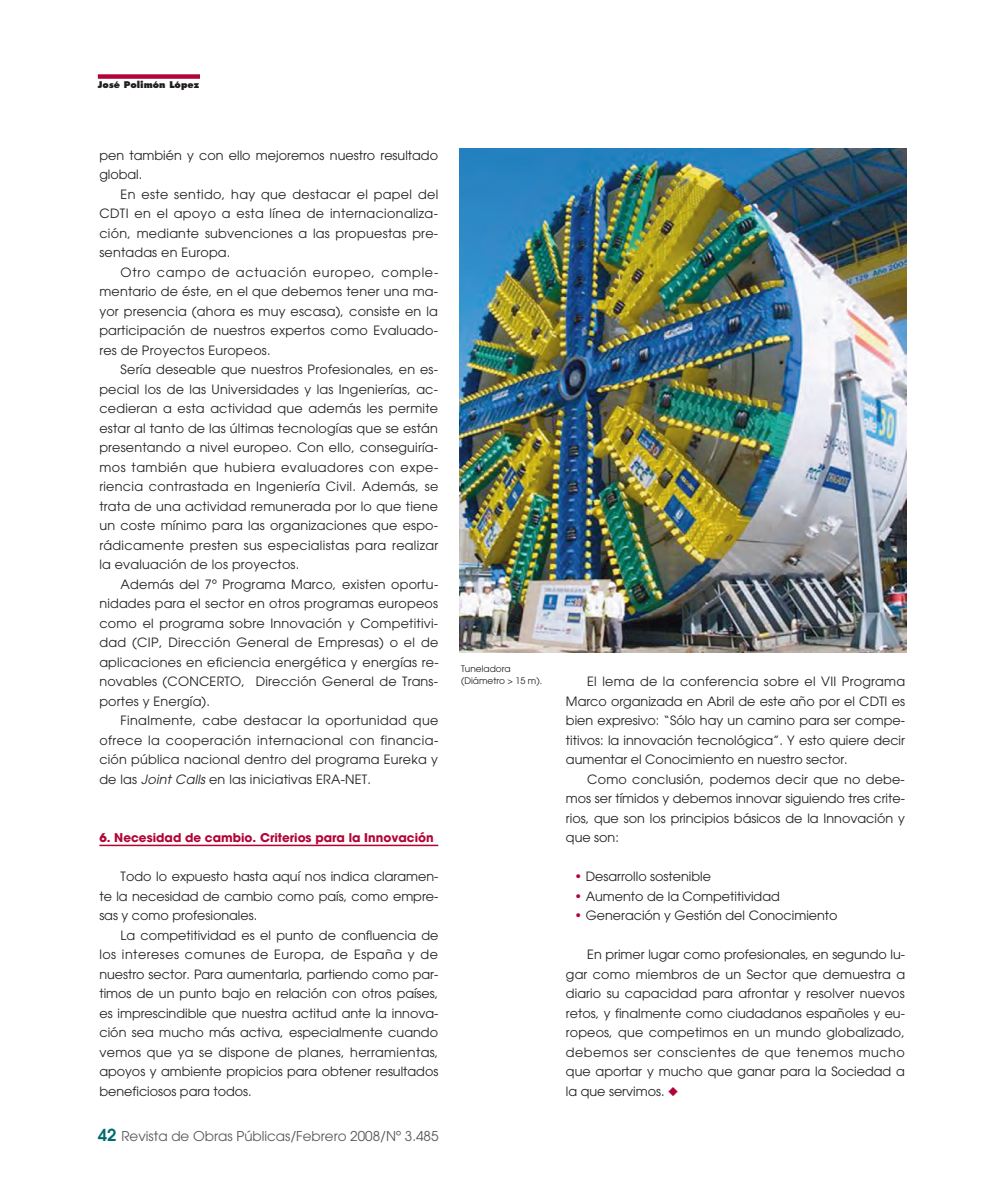
<style>
.page{position:relative;width:983px;height:1195px;background:#fff}
.page>*{position:absolute;margin:0;border:0;box-sizing:border-box;transform-origin:0 0}
.t1{font:13.5px "Avant Garde";color:#57585a}
.t2{font:12.75px/19.5px "Avant Garde";color:#231f20;text-align:justify}
.t3{font:700 12px "Avant Garde";color:#b30437}
.t4{font:9px/12px "Avant Garde";color:#231f20}
.t5{font:800 9px "Futura";color:#231f20}
.s1{font-style:italic}
.s2{font-weight:600;font-size:16.5px;color:#006b6e}
.s3{color:#b30437}
</style>
<div class="page">
<hr style="left:99px;top:845px;width:339px;height:1px;background:#b30437">
<div style="left:98px;top:74px;width:102px;height:5px;background:#b30437"></div>
<img style="left:459px;top:149px;width:447px;height:503px">
<p class="t5" style="left:98px;top:81px;width:103px">José Polimón López</p>
<p class="t2" style="left:99px;top:147px;width:340px">pen también y con ello mejoremos nuestro resultado global.</p>
<p class="t2" style="left:99px;top:186px;width:340px;text-indent:21px">En este sentido, hay que destacar el papel del CDTI en el apoyo a esta línea de internacionaliza&shy;ción, mediante subvenciones a las propuestas pre&shy;sentadas en Europa.</p>
<p class="t2" style="left:99px;top:264px;width:340px;text-indent:21px">Otro campo de actuación europeo, comple&shy;mentario de éste, en el que debemos tener una ma&shy;yor presencia (ahora es muy escasa), consiste en la participación de nuestros expertos como Evaluado&shy;res de Proyectos Europeos.</p>
<p class="t2" style="left:99px;top:361px;width:340px;text-indent:21px">Sería deseable que nuestros Profesionales, en es&shy;pecial los de las Universidades y las Ingenierías, ac&shy;cedieran a esta actividad que además les permite estar al tanto de las últimas tecnologías que se están presentando a nivel europeo. Con ello, conseguiría&shy;mos también que hubiera evaluadores con expe&shy;riencia contrastada en Ingeniería Civil. Además, se trata de una actividad remunerada por lo que tiene un coste mínimo para las organizaciones que espo&shy;rádicamente presten sus especialistas para realizar la evaluación de los proyectos.</p>
<p class="t2" style="left:99px;top:576px;width:340px;text-indent:21px">Además del 7º Programa Marco, existen oportu&shy;nidades para el sector en otros programas europeos como el programa sobre Innovación y Competitivi&shy;dad (CIP, Dirección General de Empresas) o el de aplicaciones en eficiencia energética y energías re&shy;novables (CONCERTO, Dirección General de Trans&shy;portes y Energía).</p>
<p class="t2" style="left:99px;top:712px;width:340px;text-indent:21px">Finalmente, cabe destacar la oportunidad que ofrece la cooperación internacional con financia&shy;ción pública nacional dentro del programa Eureka y de las <span class="s1">Joint Calls</span> en las iniciativas ERA-NET.</p>
<p class="t3" style="left:99px;top:833px;width:336px">6. Necesidad de cambio. Criterios para la Innovación</p>
<p class="t2" style="left:99px;top:868px;width:340px;text-indent:21px">Todo lo expuesto hasta aquí nos indica claramen&shy;te la necesidad de cambio como país, como empre&shy;sas y como profesionales.</p>
<p class="t2" style="left:99px;top:927px;width:340px;text-indent:21px">La competitividad es el punto de confluencia de los intereses comunes de Europa, de España y de nuestro sector. Para aumentarla, partiendo como par&shy;timos de un punto bajo en relación con otros países, es imprescindible que nuestra actitud ante la innova&shy;ción sea mucho más activa, especialmente cuando vemos que ya se dispone de planes, herramientas, apoyos y ambiente propicios para obtener resultados beneficiosos para todos.</p>
<p class="t1" style="left:98px;top:1130px;width:342px"><span class="s2">42</span> Revista de Obras Públicas/Febrero 2008/Nº 3.485</p>
<p class="t4" style="left:461px;top:664px;width:83px">Tuneladora (Diámetro &gt; 15 m).</p>
<p class="t2" style="left:566px;top:673px;width:340px;text-indent:21px">El lema de la conferencia sobre el VII Programa Marco organizada en Abril de este año por el CDTI es bien expresivo: “Sólo hay un camino para ser compe&shy;titivos: la innovación tecnológica”. Y esto quiere decir aumentar el Conocimiento en nuestro sector.</p>
<p class="t2" style="left:566px;top:771px;width:340px;text-indent:21px">Como conclusión, podemos decir que no debe&shy;mos ser tímidos y debemos innovar siguiendo tres crite&shy;rios, que son los principios básicos de la Innovación y que son:</p>
<p class="t2" style="left:574px;top:868px;width:138px"><span class="s3">•</span> Desarrollo sostenible</p>
<p class="t2" style="left:574px;top:888px;width:207px"><span class="s3">•</span> Aumento de la Competitividad</p>
<p class="t2" style="left:574px;top:907px;width:264px"><span class="s3">•</span> Generación y Gestión del Conocimiento</p>
<p class="t2" style="left:566px;top:946px;width:340px;text-indent:21px">En primer lugar como profesionales, en segundo lu&shy;gar como miembros de un Sector que demuestra a diario su capacidad para afrontar y resolver nuevos retos, y finalmente como ciudadanos españoles y eu&shy;ropeos, que competimos en un mundo globalizado, debemos ser conscientes de que tenemos mucho que aportar y mucho que ganar para la Sociedad a la que servimos. <span class="s3">◆</span></p>
</div>
